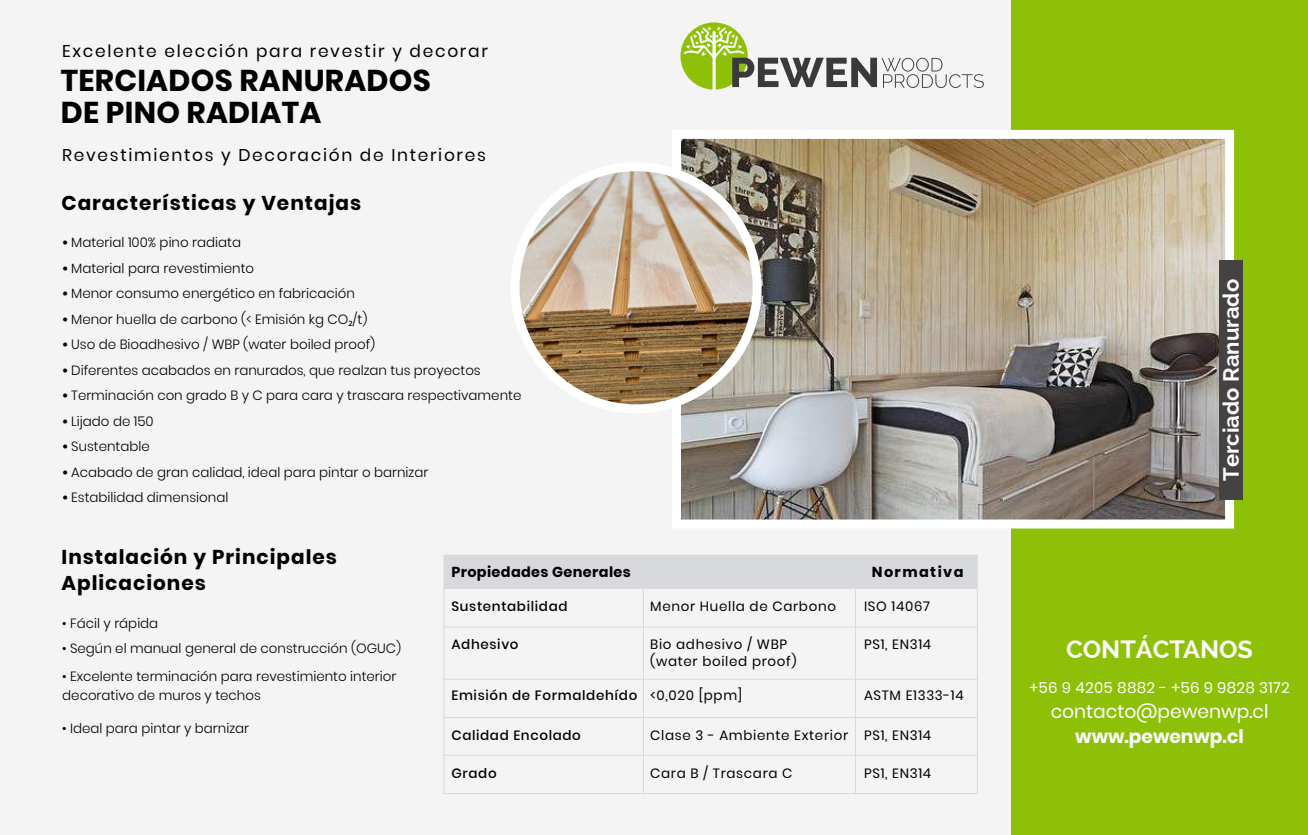
<style>
.page{position:relative;width:1308px;height:835px;background:#f4f4f4}
.page>*{position:absolute;margin:0;border:0;box-sizing:border-box;transform-origin:0 0}
.t1{font:700 30px/32px "Poppins";letter-spacing:.01em;color:#000}
.t2{font:700 25px "Raleway";color:#fff}
.t3{font:700 22px "Raleway";color:#fff}
.t4{font:700 20px/26px "Poppins";letter-spacing:.05em;color:#000}
.t5{font:18.7px "Poppins";color:#fff}
.t6{font:700 18.7px "Poppins";color:#fff}
.t7{font:17px "Poppins";letter-spacing:.1em;color:#000}
.t8{font:15.2px "Poppins";letter-spacing:.02em;color:#fff}
.t9{font:700 14.4px "Poppins";letter-spacing:.025em;color:#000}
.t10{font:700 14.4px "Poppins";letter-spacing:.1em;color:#000}
.t11{font:13.5px/17px "Poppins";letter-spacing:.05em;color:#000}
.t12{font:500 13.5px "Poppins";letter-spacing:.05em;color:#000}
.t13{font:300 13.4px/19px "Poppins";color:#000}
.s1{font-weight:700}
.s2{font-family:"Myriad Pro";font-weight:400}
.s3{font-weight:400}
</style>
<div class="page">
<div style="left:1011px;top:0;width:297px;height:835px;background:#8dc007"></div>
<img style="left:682px;top:140px;width:542px;height:378px">
<div style="left:672px;top:130px;width:562px;height:398px;border:9px solid #fff"></div>
<div style="left:1219px;top:260px;width:24px;height:240px;background:#444242"></div>
<img style="left:515px;top:167px;width:242px;height:242px;border-radius:121px">
<div style="left:511px;top:162px;width:251px;height:251px;border:9px solid #fff;border-radius:50%"></div>
<svg style="left:680px;top:22px;width:68px;height:68px"></svg>
<svg style="left:684px;top:27px;width:300px;height:63px"></svg>
<div style="left:444px;top:555px;width:533px;height:34px;background:#d8d9dd"></div>
<hr style="left:643px;top:580px;width:1px;height:213px;background:#d8d9dd">
<hr style="left:855px;top:580px;width:1px;height:213px;background:#d8d9dd">
<div style="left:443px;top:555px;width:535px;height:239px;border:1px solid #d8d9dd"></div>
<hr style="left:444px;top:626px;width:533px;height:1px;background:#d8d9dd">
<hr style="left:444px;top:679px;width:533px;height:1px;background:#d8d9dd">
<hr style="left:444px;top:717px;width:533px;height:1px;background:#d8d9dd">
<hr style="left:444px;top:755px;width:533px;height:1px;background:#d8d9dd">
<p class="t7" style="left:62px;top:41px;width:427px">Excelente elección para revestir y decorar</p>
<h1 class="t1" style="left:61px;top:65px;width:372px">TERCIADOS RANURADOS<br>DE PINO RADIATA</h1>
<p class="t7" style="left:62px;top:145px;width:425px">Revestimientos y Decoración de Interiores</p>
<h3 class="t4" style="left:62px;top:190px;width:301px">Características y Ventajas</h3>
<p class="t13" style="left:62px;top:233px;width:180px"><span class="s1">•</span> Material 100% pino radiata</p>
<p class="t13" style="left:62px;top:258px;width:193px"><span class="s1">•</span> Material para revestimiento</p>
<p class="t13" style="left:62px;top:284px;width:294px"><span class="s1">•</span> Menor consumo energético en fabricación</p>
<p class="t13" style="left:62px;top:309px;width:307px"><span class="s1">•</span> Menor huella de carbono (&lt; Emisión kg CO<span class="s2">2</span>/t)</p>
<p class="t13" style="left:62px;top:335px;width:314px"><span class="s1">•</span> Uso de Bioadhesivo / WBP (water boiled proof)</p>
<p class="t13" style="left:62px;top:360px;width:420px"><span class="s1">•</span> Diferentes acabados en ranurados, que realzan tus proyectos</p>
<p class="t13" style="left:62px;top:386px;width:461px"><span class="s1">•</span> Terminación con grado B y C para cara y trascara respectivamente</p>
<p class="t13" style="left:62px;top:412px;width:93px"><span class="s1">•</span> Lijado de 150</p>
<p class="t13" style="left:62px;top:437px;width:89px"><span class="s1">•</span> Sustentable</p>
<p class="t13" style="left:62px;top:463px;width:367px"><span class="s1">•</span> Acabado de gran calidad, ideal para pintar o barnizar</p>
<p class="t13" style="left:62px;top:488px;width:168px"><span class="s1">•</span> Estabilidad dimensional</p>
<h3 class="t4" style="left:62px;top:544px;width:277px">Instalación y Principales<br>Aplicaciones</h3>
<p class="t13" style="left:62px;top:614px;width:97px">• Fácil y rápida</p>
<p class="t13" style="left:62px;top:639px;width:340px">• Según el manual general de construcción (OGUC)</p>
<p class="t13" style="left:62px;top:667px;width:336px">• Excelente terminación para revestimiento interior decorativo de muros y techos</p>
<p class="t13" style="left:62px;top:719px;width:188px">• Ideal para pintar y barnizar</p>
<p class="t9" style="left:451px;top:564px;width:181px">Propiedades Generales</p>
<p class="t10" style="left:872px;top:564px;width:93px">Normativa</p>
<p class="t12" style="left:451px;top:599px;width:118px">Sustentabilidad</p>
<p class="t11" style="left:650px;top:598px;width:187px">Menor Huella de Carbono</p>
<p class="t11" style="left:864px;top:598px;width:67px">ISO 14067</p>
<p class="t12" style="left:451px;top:636px;width:69px">Adhesivo</p>
<p class="t11" style="left:650px;top:635px;width:148px">Bio adhesivo / WBP (water boiled proof)</p>
<p class="t11" style="left:864px;top:635px;width:69px">PS1, EN314</p>
<p class="t12" style="left:451px;top:688px;width:292px">Emisión de Formaldehído <span class="s3">&lt;0,020 [ppm]</span></p>
<p class="t11" style="left:864px;top:687px;width:101px">ASTM E1333-14</p>
<p class="t12" style="left:451px;top:727px;width:131px">Calidad Encolado</p>
<p class="t11" style="left:650px;top:727px;width:283px">Clase 3 - Ambiente Exterior PS1, EN314</p>
<p class="t12" style="left:451px;top:765px;width:47px">Grado</p>
<p class="t11" style="left:650px;top:764px;width:144px">Cara B / Trascara C</p>
<p class="t11" style="left:864px;top:764px;width:69px">PS1, EN314</p>
<h3 class="t3" style="left:1218px;top:481px;width:203px;rotate:-90deg">Terciado Ranurado</h3>
<h2 class="t2" style="left:1066px;top:634px;width:188px">CONTÁCTANOS</h2>
<p class="t8" style="left:1029px;top:678px;width:262px">+56 9 4205 8882 - +56 9 9828 3172</p>
<h3 class="t5" style="left:1051px;top:700px;width:219px">contacto@pewenwp.cl</h3>
<h3 class="t6" style="left:1075px;top:725px;width:170px">www.pewenwp.cl</h3>
</div>
